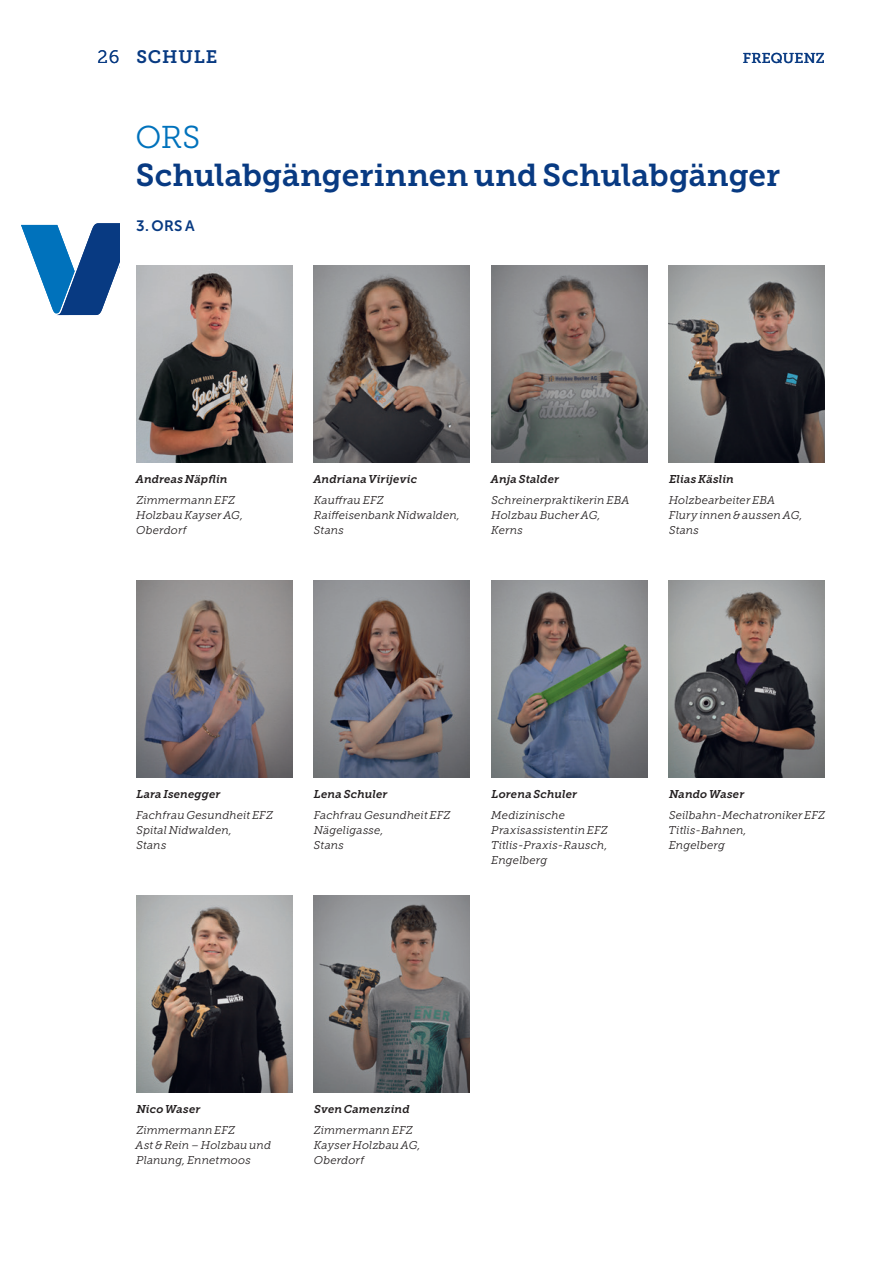
<style>
.page{position:relative;width:893px;height:1263px;background:#fff}
.page>*{position:absolute;margin:0;border:0;box-sizing:border-box;transform-origin:0 0}
.t1{font:31.5px "Museo Slab 700";color:#083a82}
.t2{font:31.5px "Museo Slab 300";color:#0072bc}
.t3{font:18px "Museo Slab 700";letter-spacing:.05em;color:#083a82}
.t4{font:15px "Museo Sans 700";color:#083a82}
.t5{font:14.25px "Museo Slab 500";letter-spacing:.02em;color:#083a82}
.t6{font:italic 11.25px/15px "Museo Slab 300";letter-spacing:.015em;color:#231f20}
.t7{font:italic 11.25px "Museo Slab 700";letter-spacing:.01em;color:#231f20}
.s1{font-family:"Museo Slab 300"}
</style>
<div class="page">
<svg style="left:21px;top:223px;width:98px;height:92px"></svg>
<img style="left:314px;top:265px;width:156px;height:197px">
<img style="left:136px;top:265px;width:156px;height:197px">
<img style="left:491px;top:265px;width:156px;height:197px">
<img style="left:669px;top:265px;width:156px;height:197px">
<img style="left:136px;top:580px;width:156px;height:197px">
<img style="left:314px;top:895px;width:156px;height:197px">
<img style="left:136px;top:895px;width:156px;height:197px">
<img style="left:491px;top:580px;width:156px;height:197px">
<img style="left:669px;top:580px;width:156px;height:197px">
<img style="left:314px;top:580px;width:156px;height:197px">
<h2 class="t3" style="left:98px;top:47px;width:121px"><span class="s1">26</span> SCHULE</h2>
<p class="t5" style="left:743px;top:50px;width:84px">FREQUENZ</p>
<h1 class="t2" style="left:135px;top:120px;width:67px">ORS</h1>
<h1 class="t1" style="left:136px;top:157px;width:646px">Schulabgängerinnen und Schulabgänger</h1>
<h3 class="t4" style="left:136px;top:217px;width:60px">3. ORS A</h3>
<p class="t7" style="left:136px;top:473px;width:93px">Andreas Näpflin</p>
<p class="t6" style="left:136px;top:493px;width:109px">Zimmermann EFZ<br>Holzbau Kayser AG,<br>Oberdorf</p>
<p class="t7" style="left:313px;top:473px;width:105px">Andriana Virijevic</p>
<p class="t6" style="left:314px;top:493px;width:148px">Kauffrau EFZ<br>Raiffeisenbank Nidwalden,<br>Stans</p>
<p class="t7" style="left:491px;top:473px;width:70px">Anja Stalder</p>
<p class="t6" style="left:491px;top:493px;width:140px">Schreinerpraktikerin EBA<br>Holzbau Bucher AG,<br>Kerns</p>
<p class="t7" style="left:669px;top:473px;width:66px">Elias Käslin</p>
<p class="t6" style="left:669px;top:493px;width:135px">Holzbearbeiter EBA<br>Flury innen &amp; aussen AG,<br>Stans</p>
<p class="t7" style="left:136px;top:788px;width:86px">Lara Isenegger</p>
<p class="t6" style="left:136px;top:808px;width:138px">Fachfrau Gesundheit EFZ<br>Spital Nidwalden,<br>Stans</p>
<p class="t7" style="left:314px;top:788px;width:75px">Lena Schuler</p>
<p class="t6" style="left:314px;top:808px;width:138px">Fachfrau Gesundheit EFZ<br>Nägeligasse,<br>Stans</p>
<p class="t7" style="left:491px;top:788px;width:87px">Lorena Schuler</p>
<p class="t6" style="left:491px;top:808px;width:118px">Medizinische<br>Praxisassistentin EFZ<br>Titlis-Praxis-Rausch,<br>Engelberg</p>
<p class="t7" style="left:669px;top:788px;width:77px">Nando Waser</p>
<p class="t6" style="left:668px;top:808px;width:158px">Seilbahn-Mechatroniker EFZ<br>Titlis-Bahnen,<br>Engelberg</p>
<p class="t7" style="left:136px;top:1103px;width:65px">Nico Waser</p>
<p class="t6" style="left:136px;top:1123px;width:137px">Zimmermann EFZ<br>Ast &amp; Rein – Holzbau und<br>Planung, Ennetmoos</p>
<p class="t7" style="left:314px;top:1103px;width:97px">Sven Camenzind</p>
<p class="t6" style="left:314px;top:1123px;width:109px">Zimmermann EFZ<br>Kayser Holzbau AG,<br>Oberdorf</p>
</div>
